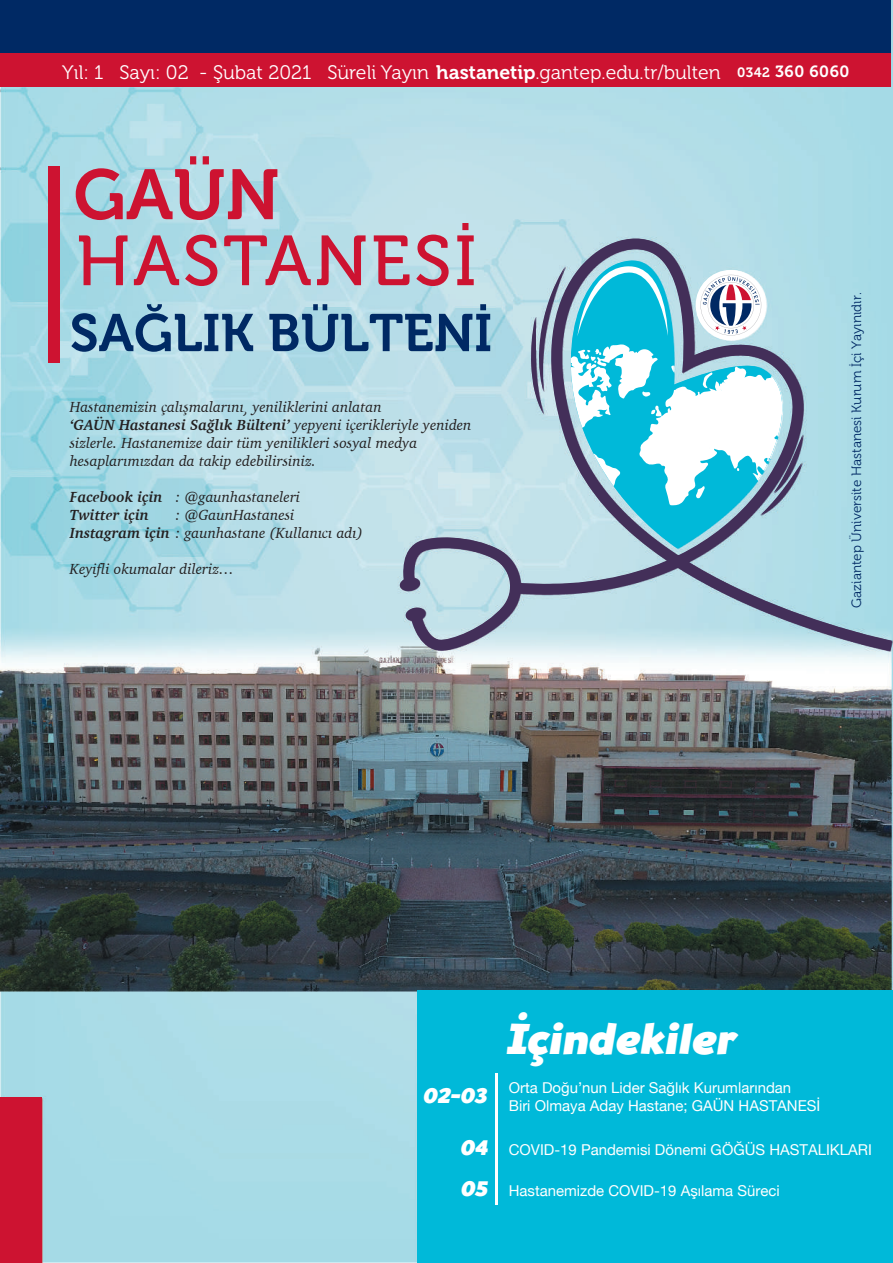
<style>
.page{position:relative;width:893px;height:1263px;background:#fff}
.page>*{position:absolute;margin:0;border:0;box-sizing:border-box;transform-origin:0 0}
.t1{font:70.5px "Museo 500";letter-spacing:.04em;color:#cd1331}
.t2{font:70.5px "Museo 700";color:#cd1331}
.t3{font:52.65px "Museo 700";color:#002964}
.t4{font:42.9px "Souses";color:#fff}
.t5{font:21px/40.8px "Souses";color:#fff}
.t6{font:19.5px "Museo 300";color:#fff}
.t7{font:italic 15px/18px "Charter";color:#231f20}
.t8{font:15px/18px "Helvetica Neue";color:#fff}
.t9{font:italic 700 15px/18px "Charter";color:#231f20}
.t10{font:13.5px "Museo 300";color:#002964}
.s1{font-family:"Museo 700"}
.s2{font-family:"Museo 700";font-size:13.5px}
.s3{font-family:"Museo 700";font-size:16.2px}
.s4{font-weight:700}
.s5{font-weight:400}
</style>
<div class="page">
<img style="left:0;top:0;width:893px;height:1263px">
<div style="left:0;top:0;width:891px;height:53px;background:#002964"></div>
<svg style="left:501px;top:230px;width:392px;height:426px;background:#afd3df"></svg>
<svg style="left:399px;top:526px;width:132px;height:126px;background:#a7b9c8"></svg>
<svg style="left:555px;top:255px;width:235px;height:293px;background:#89bed0"></svg>
<svg style="left:531px;top:263px;width:271px;height:252px"></svg>
<div style="left:0;top:53px;width:891px;height:34px;background:#cd1331"></div>
<div style="left:0;top:1098px;width:42px;height:165px;background:#cd1331"></div>
<div style="left:418px;top:990px;width:475px;height:273px;background:#00b9d9"></div>
<div style="left:49px;top:166px;width:11px;height:197px;background:#cd1331"></div>
<hr style="left:495px;top:1073px;width:3px;height:131px;background:#fff">
<h3 class="t6" style="left:62px;top:62px;width:789px">Yıl: 1 Sayı: 02 - Şubat 2021 Süreli Yayın <span class="s1">hastanetip</span>.gantep.edu.tr/bulten <span class="s2">0342</span> <span class="s3">360 6060</span></h3>
<h1 class="t2" style="left:74px;top:156px;width:208px">GAÜN</h1>
<h1 class="t1" style="left:76px;top:222px;width:402px">HASTANESİ</h1>
<h2 class="t3" style="left:70px;top:304px;width:424px">SAĞLIK BÜLTENİ</h2>
<p class="t7" style="left:70px;top:397px;width:403px">Hastanemizin çalışmalarını, yeniliklerini anlatan<br><span class="s4">‘GAÜN Hastanesi Sağlık Bülteni’</span> yepyeni içerikleriyle yeniden sizlerle. Hastanemize dair tüm yenilikleri sosyal medya hesaplarımızdan da takip edebilirsiniz.</p>
<p class="t9" style="left:70px;top:487px;width:232px">Facebook için <span class="s5">: @gaunhastaneleri<br></span>Twitter için</p>
<p class="t7" style="left:70px;top:505px;width:295px;text-indent:106px">: @GaunHastanesi<br><span class="s4">Instagram için</span> : gaunhastane (Kullanıcı adı)</p>
<p class="t7" style="left:70px;top:559px;width:166px">Keyifli okumalar dileriz…</p>
<p class="t10" style="left:849px;top:607px;width:317px;rotate:-90deg">Gaziantep Üniversite Hastanesi Kurum İçi Yayınıdır.</p>
<h3 class="t5" style="left:423px;top:1075px;width:65px">02-03</h3>
<h3 class="t5" style="left:461px;top:1128px;width:29px">04<br>05</h3>
<h3 class="t4" style="left:507px;top:1009px;width:230px">İçindekiler</h3>
<p class="t8" style="left:509px;top:1079px;width:313px">Orta Doğu’nun Lider Sağlık Kurumlarından<br>Biri Olmaya Aday Hastane; GAÜN HASTANESİ</p>
<p class="t8" style="left:509px;top:1142px;width:365px">COVID-19 Pandemisi Dönemi GÖĞÜS HASTALIKLARI</p>
<p class="t8" style="left:509px;top:1183px;width:273px">Hastanemizde COVID-19 Aşılama Süreci</p>
</div>
